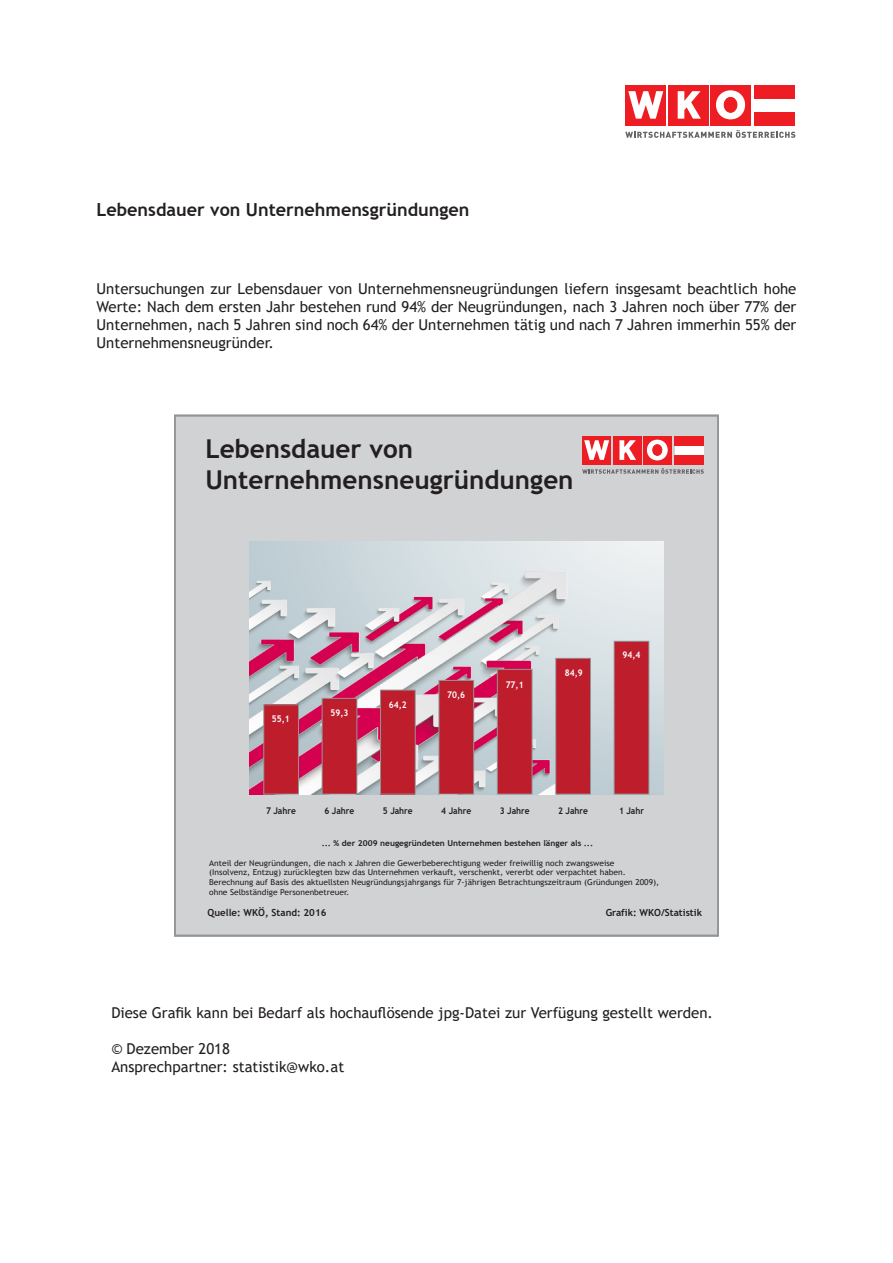
<style>
.page{position:relative;width:893px;height:1263px;background:#fff}
.page>*{position:absolute;margin:0;border:0;box-sizing:border-box;transform-origin:0 0}
.t1{font:700 25.95px/31.2px "Trebuchet MS";color:#231f20}
.t2{font:700 18px "Trebuchet MS";color:#231f20}
.t3{font:15px/18px "Trebuchet MS";color:#231f20;text-align:justify}
.t4{font:700 9.75px "Trebuchet MS";color:#231f20}
.t5{font:700 9.15px "Trebuchet MS";color:#231f20;scale:.92 1}
.t6{font:700 9.15px "Trebuchet MS";color:#fff;scale:.92 1}
.t7{font:8.1px/9.8px "Trebuchet MS";color:#231f20;scale:1.04 1}
.t8{font:700 8.1px "Trebuchet MS";color:#231f20;scale:1.04 1}
</style>
<div class="page">
<div style="left:710px;top:85px;width:41px;height:40px;background:#ee1d23"></div>
<div style="left:668px;top:85px;width:40px;height:40px;background:#ee1d23"></div>
<svg style="left:625px;top:130px;width:170px;height:8px"></svg>
<svg style="left:678px;top:91px;width:23px;height:28px"></svg>
<div style="left:626px;top:85px;width:40px;height:40px;background:#ee1d23"></div>
<svg style="left:628px;top:91px;width:35px;height:28px"></svg>
<div style="left:755px;top:85px;width:40px;height:14px;background:#ee1d23"></div>
<div style="left:755px;top:112px;width:40px;height:13px;background:#ee1d23"></div>
<svg style="left:716px;top:90px;width:29px;height:29px"></svg>
<div style="left:724px;top:97px;width:13px;height:15px;background:#ee1d23;border-radius:50%"></div>
<div style="left:724px;top:97px;width:13px;height:16px;border:1px solid #ee1d23;border-radius:50%"></div>
<div style="left:175px;top:415px;width:543px;height:520px;background:#d1d2d4"></div>
<img style="left:249px;top:541px;width:414px;height:253px">
<div style="left:675px;top:445px;width:28px;height:10px;background:#fff"></div>
<div style="left:643px;top:436px;width:29px;height:29px;background:#ee1d23"></div>
<div style="left:613px;top:436px;width:29px;height:29px;background:#ee1d23"></div>
<svg style="left:582px;top:468px;width:122px;height:6px"></svg>
<svg style="left:619px;top:440px;width:17px;height:20px"></svg>
<div style="left:582px;top:436px;width:29px;height:29px;background:#ee1d23"></div>
<svg style="left:584px;top:440px;width:25px;height:20px"></svg>
<div style="left:675px;top:436px;width:29px;height:9px;background:#ee1d23"></div>
<div style="left:675px;top:455px;width:29px;height:10px;background:#ee1d23"></div>
<svg style="left:647px;top:440px;width:21px;height:20px"></svg>
<div style="left:653px;top:445px;width:9px;height:10px;background:#ee1d23;border-radius:50%"></div>
<div style="left:652px;top:444px;width:10px;height:12px;border:1px solid #ee1d23;border-radius:50%"></div>
<div style="left:264px;top:705px;width:34px;height:89px;background:#be1d2c"></div>
<div style="left:263px;top:704px;width:36px;height:90px;border:1px solid #939598"></div>
<div style="left:322px;top:698px;width:35px;height:96px;background:#be1d2c"></div>
<div style="left:322px;top:698px;width:35px;height:96px;border:1px solid #939598"></div>
<div style="left:381px;top:690px;width:34px;height:104px;background:#be1d2c"></div>
<div style="left:380px;top:690px;width:36px;height:104px;border:1px solid #939598"></div>
<div style="left:439px;top:680px;width:35px;height:114px;background:#be1d2c"></div>
<div style="left:439px;top:680px;width:35px;height:114px;border:1px solid #939598"></div>
<div style="left:497px;top:669px;width:35px;height:125px;background:#be1d2c"></div>
<div style="left:497px;top:669px;width:35px;height:125px;border:1px solid #939598"></div>
<div style="left:556px;top:658px;width:34px;height:136px;background:#be1d2c"></div>
<div style="left:555px;top:658px;width:36px;height:136px;border:1px solid #939598"></div>
<div style="left:614px;top:641px;width:35px;height:153px;background:#be1d2c"></div>
<div style="left:614px;top:641px;width:35px;height:153px;border:1px solid #939598"></div>
<div style="left:174px;top:415px;width:545px;height:522px;border:2px solid #939598"></div>
<p class="t2" style="left:97px;top:199px;width:374px">Lebensdauer von Unternehmensgründungen</p>
<p class="t3" style="left:97px;top:280px;width:701px">Untersuchungen zur Lebensdauer von Unternehmensneugründungen liefern insgesamt beachtlich hohe Werte: Nach dem ersten Jahr bestehen rund 94% der Neugründungen, nach 3 Jahren noch über 77% der Unternehmen, nach 5 Jahren sind noch 64% der Unternehmen tätig und nach 7 Jahren immerhin 55% der Unternehmensneugründer.</p>
<p class="t1" style="left:205px;top:433px;width:370px">Lebensdauer von<br>Unternehmensneugründungen</p>
<p class="t6" style="left:272px;top:713px;width:21px">55,1</p>
<p class="t6" style="left:331px;top:706px;width:21px">59,3</p>
<p class="t6" style="left:389px;top:699px;width:21px">64,2</p>
<p class="t6" style="left:447px;top:689px;width:21px">70,6</p>
<p class="t6" style="left:506px;top:679px;width:21px">77,1</p>
<p class="t6" style="left:565px;top:667px;width:21px">84,9</p>
<p class="t6" style="left:623px;top:649px;width:21px">94,4</p>
<p class="t5" style="left:266px;top:805px;width:34px">7 Jahre</p>
<p class="t5" style="left:324px;top:805px;width:34px">6 Jahre</p>
<p class="t5" style="left:383px;top:805px;width:34px">5 Jahre</p>
<p class="t5" style="left:441px;top:805px;width:34px">4 Jahre</p>
<p class="t5" style="left:500px;top:805px;width:34px">3 Jahre</p>
<p class="t5" style="left:558px;top:805px;width:34px">2 Jahre</p>
<p class="t5" style="left:619px;top:805px;width:29px">1 Jahr</p>
<p class="t8" style="left:322px;top:838px;width:262px">... % der 2009 neugegründeten Unternehmen bestehen länger als ...</p>
<p class="t7" style="left:209px;top:858px;width:434px">Anteil der Neugründungen, die nach x Jahren die Gewerbeberechtigung weder freiwillig noch zwangsweise<br>(Insolvenz, Entzug) zurücklegten bzw das Unternehmen verkauft, verschenkt, vererbt oder verpachtet haben.<br>Berechnung auf Basis des aktuellsten Neugründungsjahrgangs für 7-jährigen Betrachtungszeitraum (Gründungen 2009), ohne Selbständige Personenbetreuer.</p>
<p class="t4" style="left:208px;top:907px;width:120px">Quelle: WKÖ, Stand: 2016</p>
<p class="t4" style="left:606px;top:907px;width:98px">Grafik: WKO/Statistik</p>
<p class="t3" style="left:111px;top:1004px;width:603px">Diese Grafik kann bei Bedarf als hochauflösende jpg-Datei zur Verfügung gestellt werden.</p>
<p class="t3" style="left:111px;top:1040px;width:120px">© Dezember 2018</p>
<p class="t3" style="left:111px;top:1058px;width:234px">Ansprechpartner: statistik@wko.at</p>
</div>
